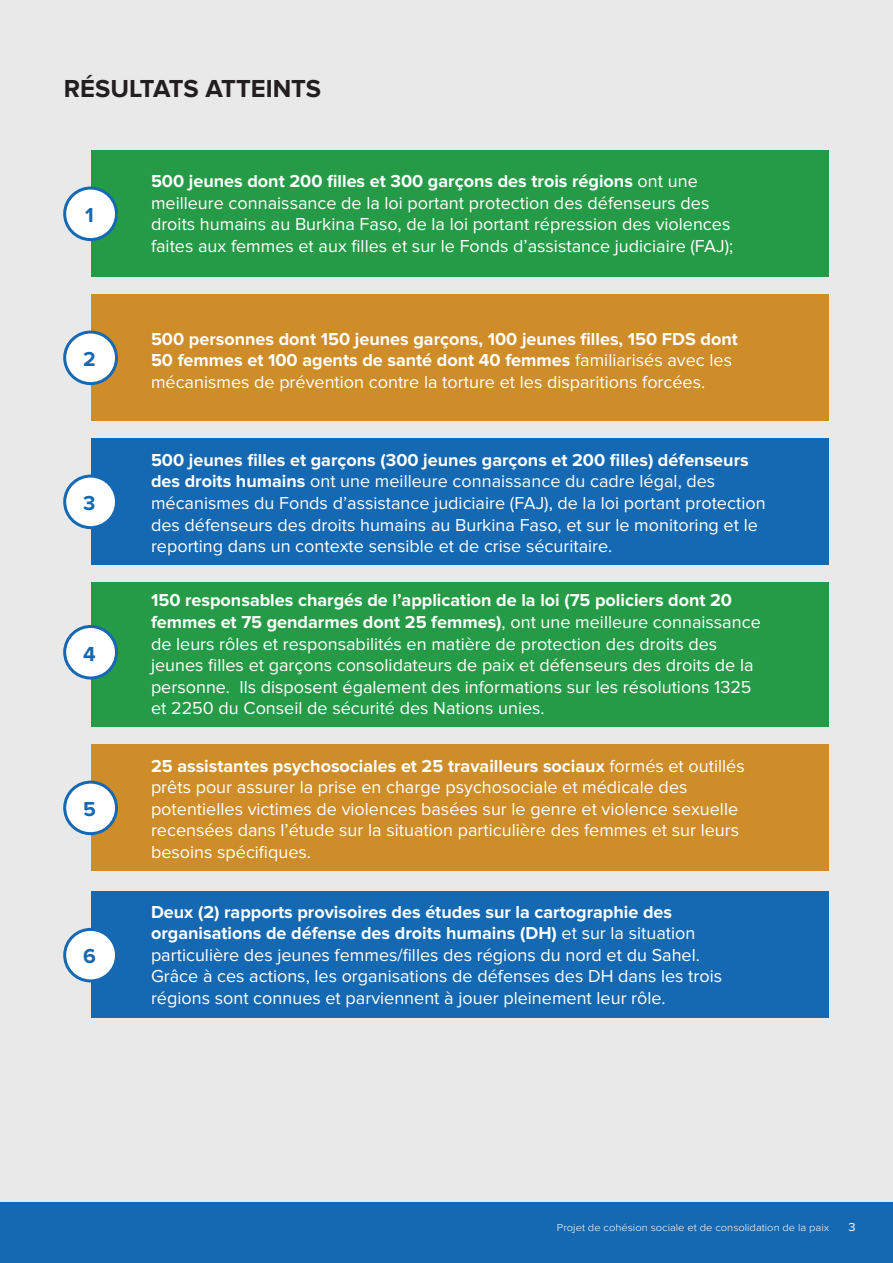
<style>
.page{position:relative;width:893px;height:1263px;background:#fff}
.page>*{position:absolute;margin:0;border:0;box-sizing:border-box;transform-origin:0 0}
.t1{font:700 25.5px "Proxima Nova";color:#231f20}
.t2{font:700 21px "Proxima Nova";color:#1568b2}
.Body{font:18px/21.6px "Proxima Nova";color:#fff}
.Body-2{font:700 18px/21.6px "Proxima Nova";color:#fff}
.t3{font:12px "Proxima Nova";color:#fff;scale:1.06 1}
.t4{font:300 10.5px "Proxima Nova";color:#fff;scale:1.06 1}
.s1{font-weight:700}
.s2{font-weight:400}
</style>
<div class="page">
<div style="left:0;top:0;width:893px;height:1202px;background:#e9e9e9"></div>
<div style="left:0;top:1202px;width:893px;height:61px;background:#1568b2"></div>
<div style="left:91px;top:892px;width:738px;height:126px;background:#1568b2"></div>
<div style="left:91px;top:151px;width:738px;height:126px;background:#269b47"></div>
<div style="left:91px;top:295px;width:738px;height:126px;background:#cf8d29"></div>
<div style="left:91px;top:439px;width:738px;height:126px;background:#1568b2"></div>
<div style="left:91px;top:583px;width:738px;height:144px;background:#269b47"></div>
<div style="left:91px;top:745px;width:738px;height:126px;background:#cf8d29"></div>
<svg style="left:62px;top:926px;width:53px;height:58px"></svg>
<svg style="left:62px;top:184px;width:56px;height:59px"></svg>
<svg style="left:62px;top:328px;width:56px;height:59px"></svg>
<svg style="left:62px;top:472px;width:53px;height:59px"></svg>
<svg style="left:62px;top:623px;width:56px;height:59px"></svg>
<svg style="left:62px;top:778px;width:56px;height:59px"></svg>
<h1 class="t1" style="left:64px;top:73px;width:259px">RÉSULTATS ATTEINTS</h1>
<h1 class="t2" style="left:85px;top:203px;width:10px">1</h1>
<h1 class="t2" style="left:83px;top:347px;width:14px">2</h1>
<h1 class="t2" style="left:83px;top:491px;width:14px">3</h1>
<h1 class="t2" style="left:83px;top:641px;width:14px">4</h1>
<h1 class="t2" style="left:83px;top:797px;width:14px">5</h1>
<h1 class="t2" style="left:83px;top:944px;width:14px">6</h1>
<p class="Body" style="left:151px;top:171px;width:584px"><span class="s1">500 jeunes dont 200 filles et 300 garçons des trois régions</span> ont une meilleure connaissance de la loi portant protection des défenseurs des droits humains au Burkina Faso, de la loi portant répression des violences faites aux femmes et aux filles et sur le Fonds d’assistance judiciaire (FAJ);</p>
<p class="Body-2" style="left:151px;top:328px;width:588px">500 personnes dont 150 jeunes garçons, 100 jeunes filles, 150 FDS dont<br>50 femmes et 100 agents de santé dont 40 femmes <span class="s2">familiarisés avec les mécanismes de prévention contre la torture et les disparitions forcées.</span></p>
<p class="Body" style="left:151px;top:450px;width:616px"><span class="s1">500 jeunes filles et garçons (300 jeunes garçons et 200 filles) défenseurs des droits humains</span> ont une meilleure connaissance du cadre légal, des mécanismes du Fonds d’assistance judiciaire (FAJ), de la loi portant protection des défenseurs des droits humains au Burkina Faso, et sur le monitoring et le reporting dans un contexte sensible et de crise sécuritaire.</p>
<p class="Body" style="left:151px;top:590px;width:611px"><span class="s1">150 responsables chargés de l’application de la loi (75 policiers dont 20 femmes et 75 gendarmes dont 25 femmes)</span>, ont une meilleure connaissance de leurs rôles et responsabilités en matière de protection des droits des jeunes filles et garçons consolidateurs de paix et défenseurs des droits de la personne. Ils disposent également des informations sur les résolutions 1325 et 2250 du Conseil de sécurité des Nations unies.</p>
<p class="Body" style="left:151px;top:755px;width:595px"><span class="s1">25 assistantes psychosociales et 25 travailleurs sociaux</span> formés et outillés prêts pour assurer la prise en charge psychosociale et médicale des potentielles victimes de violences basées sur le genre et violence sexuelle recensées dans l’étude sur la situation particulière des femmes et sur leurs besoins spécifiques.</p>
<p class="Body" style="left:151px;top:901px;width:573px"><span class="s1">Deux (2) rapports provisoires des études sur la cartographie des organisations de défense des droits humains (DH)</span> et sur la situation particulière des jeunes femmes/filles des régions du nord et du Sahel.<br>Grâce à ces actions, les organisations de défenses des DH dans les trois régions sont connues et parviennent à jouer pleinement leur rôle.</p>
<p class="t4" style="left:557px;top:1221px;width:258px">Projet de cohésion sociale et de consolidation de la paix</p>
<p class="t3" style="left:848px;top:1221px;width:8px">3</p>
</div>
